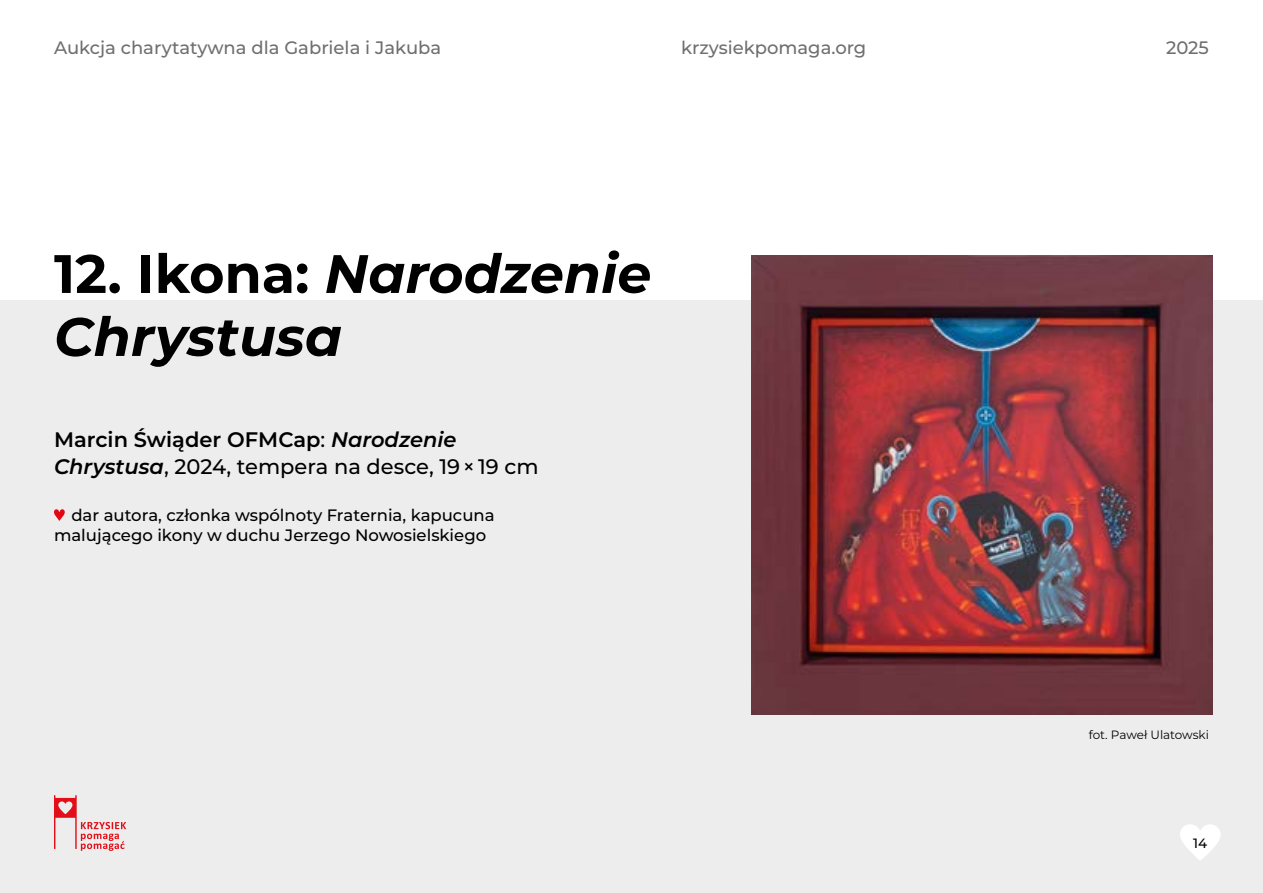
<style>
.page{position:relative;width:1263px;height:893px;background:#fff}
.page>*{position:absolute;margin:0;border:0;box-sizing:border-box;transform-origin:0 0}
.tytul{font:italic 700 54px/63px "Montserrat";color:#000}
.opis_aukcji_1{font:500 21px/27px "Montserrat";color:#000}
.t1{font:500 18px "Montserrat";color:#706f6f}
.dar{font:500 16.5px/19.8px "Montserrat";color:#000}
.t2{font:500 13.5px "Montserrat";color:#000}
.opis_aukcji_1-2{font:12px "Montserrat";letter-spacing:-.005em;color:#000}
.s1{font-style:normal}
.s2{font-weight:600}
.s3{font-weight:600;font-style:italic}
</style>
<div class="page">
<div style="left:0;top:300px;width:1263px;height:593px;background:#ededed"></div>
<svg style="left:1180px;top:824px;width:41px;height:36px"></svg>
<svg style="left:54px;top:795px;width:72px;height:56px"></svg>
<svg style="left:54px;top:509px;width:11px;height:12px"></svg>
<img style="left:752px;top:255px;width:460px;height:459px">
<p class="t1" style="left:54px;top:35px;width:389px">Aukcja charytatywna dla Gabriela i Jakuba</p>
<p class="t1" style="left:681px;top:35px;width:187px">krzysiekpomaga.org</p>
<p class="t1" style="left:1166px;top:35px;width:44px">2025</p>
<p class="tytul" style="left:54px;top:240px;width:599px"><span class="s1">12. Ikona:</span> Narodzenie<br>Chrystusa</p>
<p class="opis_aukcji_1" style="left:54px;top:425px;width:486px"><span class="s2">Marcin Świąder OFMCap</span>: <span class="s3">Narodzenie<br>Chrystusa</span>, 2024, tempera na desce, 19 × 19 cm</p>
<p class="dar" style="left:54px;top:505px;width:442px;text-indent:17px">dar autora, członka wspólnoty Fraternia, kapucuna malującego ikony w duchu Jerzego Nowosielskiego</p>
<p class="opis_aukcji_1-2" style="left:1089px;top:726px;width:122px">fot. Paweł Ulatowski</p>
<p class="t2" style="left:1193px;top:833px;width:16px">14</p>
</div>
